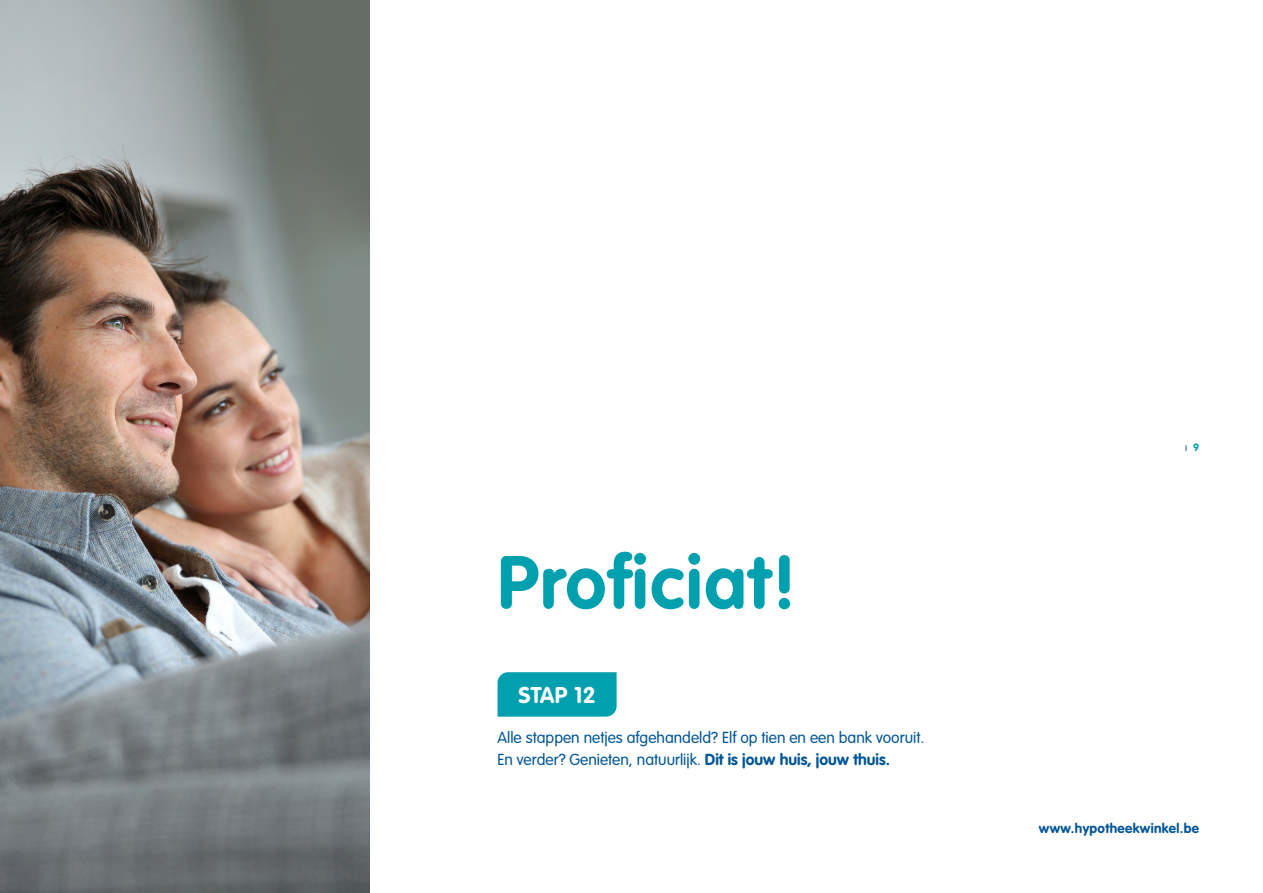
<style>
.page{position:relative;width:1263px;height:893px;background:#fff}
.page>*{position:absolute;margin:0;border:0;box-sizing:border-box;transform-origin:0 0}
.t1{font:700 73.65px "VAG Rounded Std";letter-spacing:.025em;color:#00a0af}
.t2{font:700 22.5px "VAG Rounded Std";letter-spacing:.02em;color:#fff}
.t3{font:300 15.75px/22.5px "VAG Rounded Std";color:#005596}
.t4{font:700 13.5px "VAG Rounded Std";letter-spacing:.025em;color:#005596}
.t5{font:300 10.5px "VAG Rounded Std";color:#005596}
.s1{font-weight:700}
.s2{font-weight:700;color:#00a0af}
</style>
<div class="page">
<img style="left:0;top:0;width:370px;height:893px">
<div style="left:497px;top:672px;width:120px;height:45px;background:#00a0af"></div>
<h1 class="t1" style="left:497px;top:539px;width:301px">Proficiat!</h1>
<h2 class="t2" style="left:518px;top:682px;width:79px">STAP 12</h2>
<p class="t3" style="left:497px;top:727px;width:428px">Alle stappen netjes afgehandeld? Elf op tien en een bank vooruit.<br>En verder? Genieten, natuurlijk. <span class="s1">Dit is jouw huis, jouw thuis.</span></p>
<p class="t5" style="left:1185px;top:441px;width:16px">ı <span class="s2">9</span></p>
<p class="t4" style="left:1039px;top:821px;width:162px">www.hypotheekwinkel.be</p>
</div>
